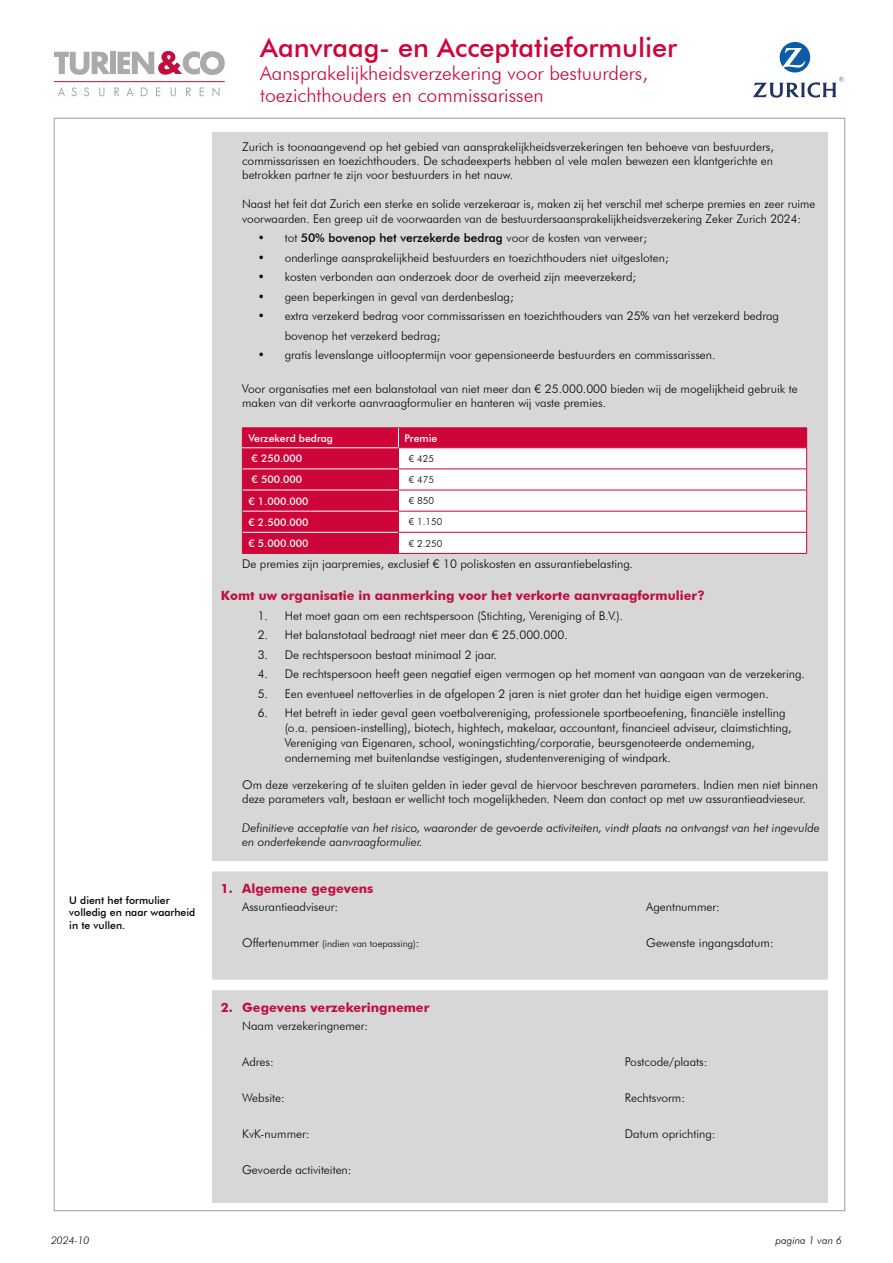
<style>
.page{position:relative;width:893px;height:1263px;background:#fff}
.page>*{position:absolute;margin:0;border:0;box-sizing:border-box;transform-origin:0 0}
.t1{font:500 27px "Futura BT";color:#ce0538}
.t2{font:300 19.5px/22.5px "Futura BT";color:#ce0538}
.t3{font:700 12.75px "Futura BT";color:#c10e3e}
.t4{font:300 12px/14.4px "Futura BT";color:#000}
.t5{font:italic 300 12px/14.4px "Futura BT";color:#000}
.t6{font:500 12px "Futura BT";color:#000}
.t7{font:500 10.5px "Futura BT";color:#fff}
.t8{font:500 10.5px/12.6px "Futura BT";color:#000}
.t9{font:italic 300 10.5px "Futura BT";color:#000}
.t10{font:300 9.75px "Futura BT";color:#000}
.s1{font-weight:300}
.s2{font-size:12px}
</style>
<div class="page">
<div style="left:212px;top:133px;width:616px;height:1070px;background:#d6d7d6"></div>
<svg style="left:753px;top:42px;width:91px;height:56px"></svg>
<div style="left:110px;top:52px;width:5px;height:22px;background:#aaa"></div>
<svg style="left:118px;top:51px;width:107px;height:24px"></svg>
<svg style="left:54px;top:51px;width:56px;height:24px"></svg>
<svg style="left:58px;top:87px;width:7px;height:9px"></svg>
<svg style="left:71px;top:87px;width:6px;height:9px"></svg>
<svg style="left:84px;top:87px;width:5px;height:9px"></svg>
<svg style="left:99px;top:87px;width:5px;height:9px"></svg>
<svg style="left:114px;top:87px;width:5px;height:9px"></svg>
<svg style="left:126px;top:87px;width:8px;height:9px"></svg>
<svg style="left:141px;top:87px;width:7px;height:9px"></svg>
<svg style="left:156px;top:87px;width:4px;height:9px"></svg>
<svg style="left:171px;top:87px;width:5px;height:9px"></svg>
<svg style="left:186px;top:87px;width:5px;height:9px"></svg>
<svg style="left:200px;top:87px;width:4px;height:9px"></svg>
<svg style="left:212px;top:87px;width:8px;height:10px"></svg>
<hr style="left:54px;top:81px;width:171px;height:1px;background:#c10e3e">
<div style="left:208px;top:861px;width:632px;height:10px;background:#fff"></div>
<div style="left:208px;top:980px;width:632px;height:10px;background:#fff"></div>
<div style="left:243px;top:428px;width:155px;height:125px;background:#ce0538"></div>
<hr style="left:242px;top:427px;width:156px;height:1px;background:#ce0538">
<hr style="left:398px;top:427px;width:409px;height:1px;background:#ce0538">
<hr style="left:242px;top:447px;width:157px;height:1px;background:#fff">
<hr style="left:243px;top:469px;width:155px;height:1px;background:#fff">
<hr style="left:243px;top:490px;width:155px;height:1px;background:#fff">
<hr style="left:243px;top:511px;width:155px;height:1px;background:#fff">
<hr style="left:243px;top:532px;width:155px;height:1px;background:#fff">
<svg style="left:398px;top:428px;width:409px;height:125px;background:#f5cdd7"></svg>
<hr style="left:398px;top:553px;width:409px;height:1px;background:#ce0538">
<svg style="left:242px;top:428px;width:1px;height:125px"></svg>
<hr style="left:242px;top:553px;width:156px;height:1px;background:#c10e3e">
<p class="t8" style="left:69px;top:893px;width:128px">U dient het formulier volledig en naar waarheid in te vullen.</p>
<h1 class="t1" style="left:260px;top:31px;width:418px">Aanvraag- en Acceptatieformulier</h1>
<h2 class="t2" style="left:260px;top:61px;width:389px">Aansprakelijkheidsverzekering voor bestuurders, toezichthouders en commissarissen</h2>
<p class="t4" style="left:242px;top:139px;width:533px;text-align:justify">Zurich is toonaangevend op het gebied van aansprakelijkheidsverzekeringen ten behoeve van bestuurders, commissarissen en toezichthouders. De schadeexperts hebben al vele malen bewezen een klantgerichte en betrokken partner te zijn voor bestuurders in het nauw.</p>
<p class="t4" style="left:242px;top:197px;width:575px">Naast het feit dat Zurich een sterke en solide verzekeraar is, maken zij het verschil met scherpe premies en zeer ruime voorwaarden. Een greep uit de voorwaarden van de bestuurdersaansprakelijkheidsverzekering Zeker Zurich 2024:</p>
<p class="t6" style="left:258px;top:230px;width:391px"><span class="s1">• tot</span> 50% bovenop het verzekerde bedrag <span class="s1">voor de kosten van verweer;</span></p>
<p class="t4" style="left:258px;top:250px;width:413px">• onderlinge aansprakelijkheid bestuurders en toezichthouders niet uitgesloten;</p>
<p class="t4" style="left:258px;top:269px;width:380px">• kosten verbonden aan onderzoek door de overheid zijn meeverzekerd;</p>
<p class="t4" style="left:258px;top:289px;width:258px">• geen beperkingen in geval van derdenbeslag;</p>
<p class="t4" style="left:285px;top:306px;width:496px;line-height:19.5px;text-indent:-27px">• extra verzekerd bedrag voor commissarissen en toezichthouders van 25% van het verzekerd bedrag bovenop het verzekerd bedrag;</p>
<p class="t4" style="left:258px;top:347px;width:459px">• gratis levenslange uitlooptermijn voor gepensioneerde bestuurders en commissarissen.</p>
<p class="t4" style="left:242px;top:381px;width:557px">Voor organisaties met een balanstotaal van niet meer dan € 25.000.000 bieden wij de mogelijkheid gebruik te maken van dit verkorte aanvraagformulier en hanteren wij vaste premies.</p>
<p class="t7" style="left:248px;top:432px;width:86px">Verzekerd bedrag</p>
<p class="t7" style="left:404px;top:432px;width:34px">Premie</p>
<p class="t7" style="left:252px;top:452px;width:52px">€ 250.000</p>
<p class="t10" style="left:409px;top:453px;width:27px">€ 425</p>
<p class="t7" style="left:252px;top:473px;width:52px">€ 500.000</p>
<p class="t10" style="left:409px;top:474px;width:27px">€ 475</p>
<p class="t7" style="left:248px;top:494px;width:62px">€ 1.000.000</p>
<p class="t10" style="left:409px;top:495px;width:27px">€ 850</p>
<p class="t7" style="left:248px;top:516px;width:62px">€ 2.500.000</p>
<p class="t10" style="left:409px;top:516px;width:35px">€ 1.150</p>
<p class="t7" style="left:248px;top:537px;width:62px">€ 5.000.000</p>
<p class="t10" style="left:409px;top:537px;width:35px">€ 2.250</p>
<p class="t4" style="left:242px;top:556px;width:392px">De premies zijn jaarpremies, exclusief € 10 poliskosten en assurantiebelasting.</p>
<p class="t3" style="left:221px;top:588px;width:485px">Komt uw organisatie in aanmerking voor het verkorte aanvraagformulier?</p>
<p class="t4" style="left:258px;top:608px;width:367px">1. Het moet gaan om een rechtspersoon (Stichting, Vereniging of B.V.).</p>
<p class="t4" style="left:258px;top:628px;width:312px">2. Het balanstotaal bedraagt niet meer dan € 25.000.000.</p>
<p class="t4" style="left:258px;top:647px;width:241px">3. De rechtspersoon bestaat minimaal 2 jaar.</p>
<p class="t4" style="left:258px;top:667px;width:549px">4. De rechtspersoon heeft geen negatief eigen vermogen op het moment van aangaan van de verzekering.</p>
<p class="t4" style="left:258px;top:686px;width:513px">5. Een eventueel nettoverlies in de afgelopen 2 jaren is niet groter dan het huidige eigen vermogen.</p>
<p class="t4" style="left:285px;top:706px;width:508px;line-height:15px;text-indent:-27px">6. Het betreft in ieder geval geen voetbalvereniging, professionele sportbeoefening, financiële instelling (o.a. pensioen-instelling), biotech, hightech, makelaar, accountant, financieel adviseur, claimstichting, Vereniging van Eigenaren, school, woningstichting/corporatie, beursgenoteerde onderneming, onderneming met buitenlandse vestigingen, studentenvereniging of windpark.</p>
<p class="t4" style="left:242px;top:777px;width:577px">Om deze verzekering af te sluiten gelden in ieder geval de hiervoor beschreven parameters. Indien men niet binnen deze parameters valt, bestaan er wellicht toch mogelijkheden. Neem dan contact op met uw assurantieadvieseur.</p>
<p class="t5" style="left:242px;top:820px;width:579px">Definitieve acceptatie van het risico, waaronder de gevoerde activiteiten, vindt plaats na ontvangst van het ingevulde en ondertekende aanvraagformulier.</p>
<p class="t3" style="left:221px;top:881px;width:154px">1. Algemene gegevens</p>
<p class="t4" style="left:242px;top:899px;width:98px">Assurantieadviseur:</p>
<p class="t4" style="left:646px;top:899px;width:75px">Agentnummer:</p>
<p class="t10" style="left:242px;top:938px;width:179px"><span class="s2">Offertenummer</span> (indien van toepassing)<span class="s2">:</span></p>
<p class="t4" style="left:646px;top:935px;width:129px">Gewenste ingangsdatum:</p>
<p class="t3" style="left:221px;top:999px;width:210px">2. Gegevens verzekeringnemer</p>
<p class="t4" style="left:242px;top:1018px;width:128px">Naam verzekeringnemer:</p>
<p class="t4" style="left:242px;top:1054px;width:33px">Adres:</p>
<p class="t4" style="left:625px;top:1054px;width:84px">Postcode/plaats:</p>
<p class="t4" style="left:242px;top:1090px;width:44px">Website:</p>
<p class="t4" style="left:625px;top:1090px;width:62px">Rechtsvorm:</p>
<p class="t4" style="left:242px;top:1126px;width:69px">KvK-nummer:</p>
<p class="t4" style="left:625px;top:1126px;width:92px">Datum oprichting:</p>
<p class="t4" style="left:242px;top:1162px;width:111px">Gevoerde activiteiten:</p>
<p class="t9" style="left:51px;top:1234px;width:40px">2024-10</p>
<p class="t9" style="left:775px;top:1234px;width:68px">pagina 1 van 6</p>
</div>
